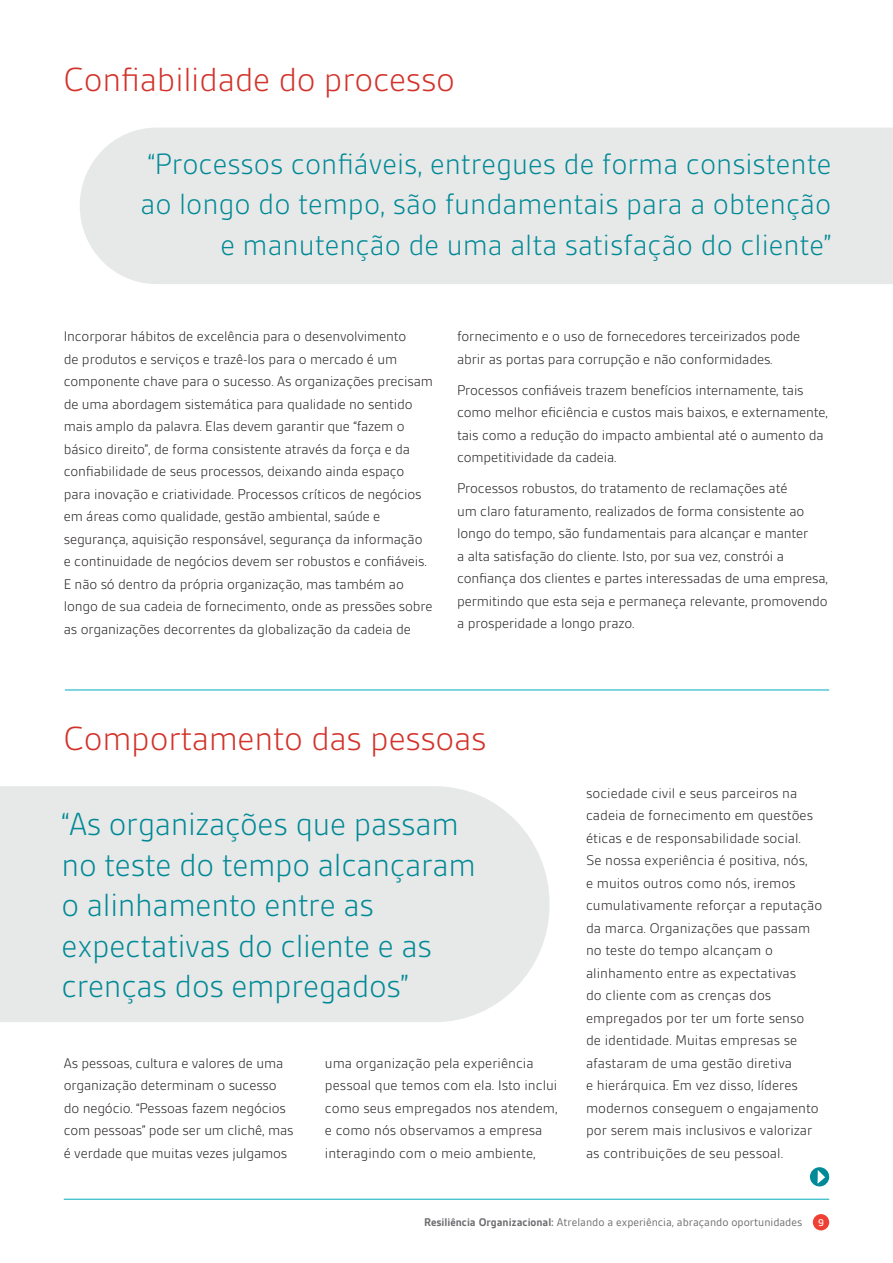
<style>
.page{position:relative;width:893px;height:1263px;background:#fff}
.page>*{position:absolute;margin:0;border:0;box-sizing:border-box;transform-origin:0 0}
.t1{font:300 36px "BSI Gesta";letter-spacing:-.01em;color:#d2322a}
.t2{font:300 34.5px/40.5px "BSI Gesta";letter-spacing:-.01em;color:#008996}
.t3{font:300 31.5px/40.5px "BSI Gesta";color:#008996;text-align:right}
.t4{font:300 15px/22.5px "BSI Gesta";letter-spacing:-.01em;color:#231f20}
.t5{font:12px "BSI Gesta";color:#6c6d70}
.t6{font:500 10.5px "BSI Gesta";color:#fff}
.s1{font-weight:700}
</style>
<div class="page">
<div style="left:813px;top:1214px;width:16px;height:16px;background:#ee4134;border-radius:50%"></div>
<hr style="left:64px;top:1199px;width:765px;height:1px;background:#00acbc">
<div style="left:80px;top:128px;width:813px;height:156px;background:#e7e9e8"></div>
<hr style="left:65px;top:690px;width:764px;height:1px;background:#00acbc">
<div style="left:0;top:786px;width:550px;height:236px;background:#e7e9e8"></div>
<div style="left:810px;top:1167px;width:19px;height:19px;background:#008996;border-radius:50%"></div>
<svg style="left:817px;top:1170px;width:8px;height:14px"></svg>
<h1 class="t1" style="left:64px;top:61px;width:393px">Confiabilidade do processo</h1>
<h3 class="t3" style="left:141px;top:144px;width:692px">“Processos confiáveis, entregues de forma consistente ao longo do tempo, são fundamentais para a obtenção e manutenção de uma alta satisfação do cliente”</h3>
<p class="t4" style="left:64px;top:325px;width:371px">Incorporar hábitos de excelência para o desenvolvimento<br>de produtos e serviços e trazê-los para o mercado é um componente chave para o sucesso. As organizações precisam de uma abordagem sistemática para qualidade no sentido mais amplo da palavra. Elas devem garantir que “fazem o básico direito”, de forma consistente através da força e da confiabilidade de seus processos, deixando ainda espaço para inovação e criatividade. Processos críticos de negócios em áreas como qualidade, gestão ambiental, saúde e segurança, aquisição responsável, segurança da informação e continuidade de negócios devem ser robustos e confiáveis.<br>E não só dentro da própria organização, mas também ao longo de sua cadeia de fornecimento, onde as pressões sobre as organizações decorrentes da globalização da cadeia de</p>
<p class="t4" style="left:457px;top:325px;width:345px">fornecimento e o uso de fornecedores terceirizados pode abrir as portas para corrupção e não conformidades.</p>
<p class="t4" style="left:457px;top:379px;width:372px">Processos confiáveis trazem benefícios internamente, tais como melhor eficiência e custos mais baixos, e externamente, tais como a redução do impacto ambiental até o aumento da competitividade da cadeia.</p>
<p class="t4" style="left:457px;top:477px;width:372px">Processos robustos, do tratamento de reclamações até<br>um claro faturamento, realizados de forma consistente ao longo do tempo, são fundamentais para alcançar e manter<br>a alta satisfação do cliente. Isto, por sua vez, constrói a confiança dos clientes e partes interessadas de uma empresa, permitindo que esta seja e permaneça relevante, promovendo a prosperidade a longo prazo.</p>
<h1 class="t1" style="left:64px;top:720px;width:424px">Comportamento das pessoas</h1>
<h2 class="t2" style="left:62px;top:804px;width:416px">“As organizações que passam no teste do tempo alcançaram o alinhamento entre as expectativas do cliente e as crenças dos empregados”</h2>
<p class="t4" style="left:64px;top:1052px;width:231px">As pessoas, cultura e valores de uma organização determinam o sucesso do negócio. “Pessoas fazem negócios com pessoas” pode ser um clichê, mas é verdade que muitas vezes julgamos</p>
<p class="t4" style="left:325px;top:1052px;width:234px">uma organização pela experiência pessoal que temos com ela. Isto inclui como seus empregados nos atendem, e como nós observamos a empresa interagindo com o meio ambiente,</p>
<p class="t4" style="left:586px;top:782px;width:238px">sociedade civil e seus parceiros na cadeia de fornecimento em questões éticas e de responsabilidade social.<br>Se nossa experiência é positiva, nós,<br>e muitos outros como nós, iremos cumulativamente reforçar a reputação da marca. Organizações que passam no teste do tempo alcançam o alinhamento entre as expectativas<br>do cliente com as crenças dos empregados por ter um forte senso de identidade. Muitas empresas se afastaram de uma gestão diretiva<br>e hierárquica. Em vez disso, líderes modernos conseguem o engajamento por serem mais inclusivos e valorizar as contribuições de seu pessoal.</p>
<p class="t5" style="left:424px;top:1216px;width:380px"><span class="s1">Resiliência Organizacional:</span> Atrelando a experiência, abraçando oportunidades</p>
<p class="t6" style="left:818px;top:1217px;width:7px">9</p>
</div>
